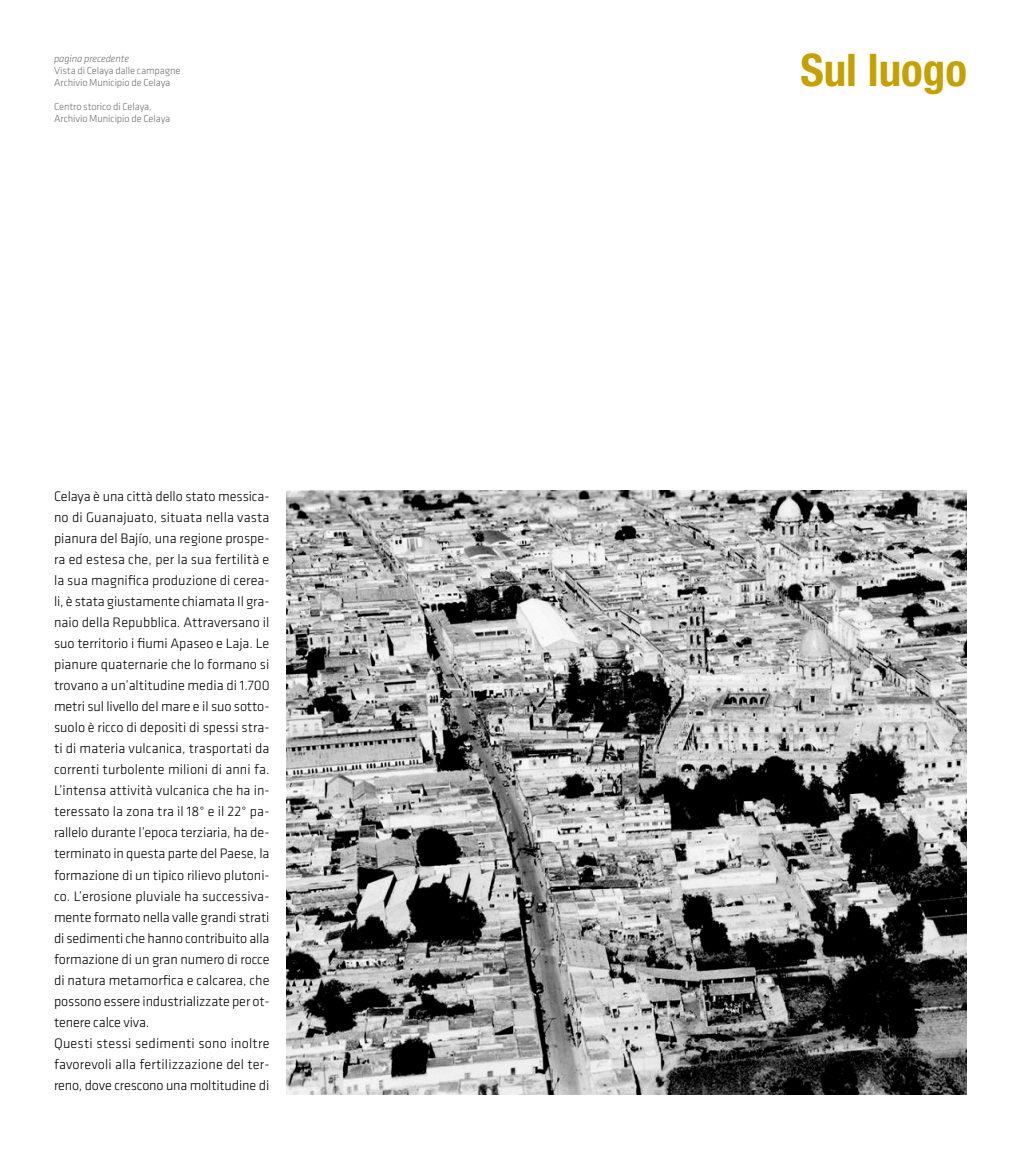
<style>
.page{position:relative;width:1021px;height:1149px;background:#fff}
.page>*{position:absolute;margin:0;border:0;box-sizing:border-box;transform-origin:0 0}
.t1{font:700 condensed 45px "Helvetica Neue LT Pro";color:#c6a000}
.t2{font:300 14.25px/21px "Klavika";color:#000}
.t3{font:300 10.5px/12px "Klavika";letter-spacing:-.01em;color:#6f6f6e}
.t4{font:italic 300 10.5px "Klavika";letter-spacing:-.01em;color:#6f6f6e}
</style>
<div class="page">
<img style="left:286px;top:490px;width:680px;height:604px">
<p class="t4" style="left:54px;top:53px;width:77px">pagina precedente</p>
<p class="t3" style="left:54px;top:65px;width:128px">Vista di Celaya dalle campagne<br>Archivio Municipio de Celaya</p>
<p class="t3" style="left:54px;top:101px;width:118px">Centro storico di Celaya,<br>Archivio Municipio de Celaya</p>
<p class="t2" style="left:54px;top:486px;width:217px">Celaya è una città dello stato messica&shy;no di Guanajuato, situata nella vasta pianura del Bajío, una regione prospe&shy;ra ed estesa che, per la sua fertilità e la sua magnifica produzione di cerea&shy;li, è stata giustamente chiamata Il gra&shy;naio della Repubblica. Attraversano il suo territorio i fiumi Apaseo e Laja. Le pianure quaternarie che lo formano si trovano a un’altitudine media di 1.700 metri sul livello del mare e il suo sotto&shy;suolo è ricco di depositi di spessi stra&shy;ti di materia vulcanica, trasportati da correnti turbolente milioni di anni fa.<br>L’intensa attività vulcanica che ha in&shy;teressato la zona tra il 18° e il 22° pa&shy;rallelo durante l’epoca terziaria, ha de&shy;terminato in questa parte del Paese, la formazione di un tipico rilievo plutoni&shy;co. L’erosione pluviale ha successiva&shy;mente formato nella valle grandi strati di sedimenti che hanno contribuito alla formazione di un gran numero di rocce di natura metamorfica e calcarea, che possono essere industrializzate per ot&shy;tenere calce viva.<br>Questi stessi sedimenti sono inoltre favorevoli alla fertilizzazione del ter&shy;reno, dove crescono una moltitudine di</p>
<h1 class="t1" style="left:800px;top:43px;width:168px">Sul luogo</h1>
</div>
